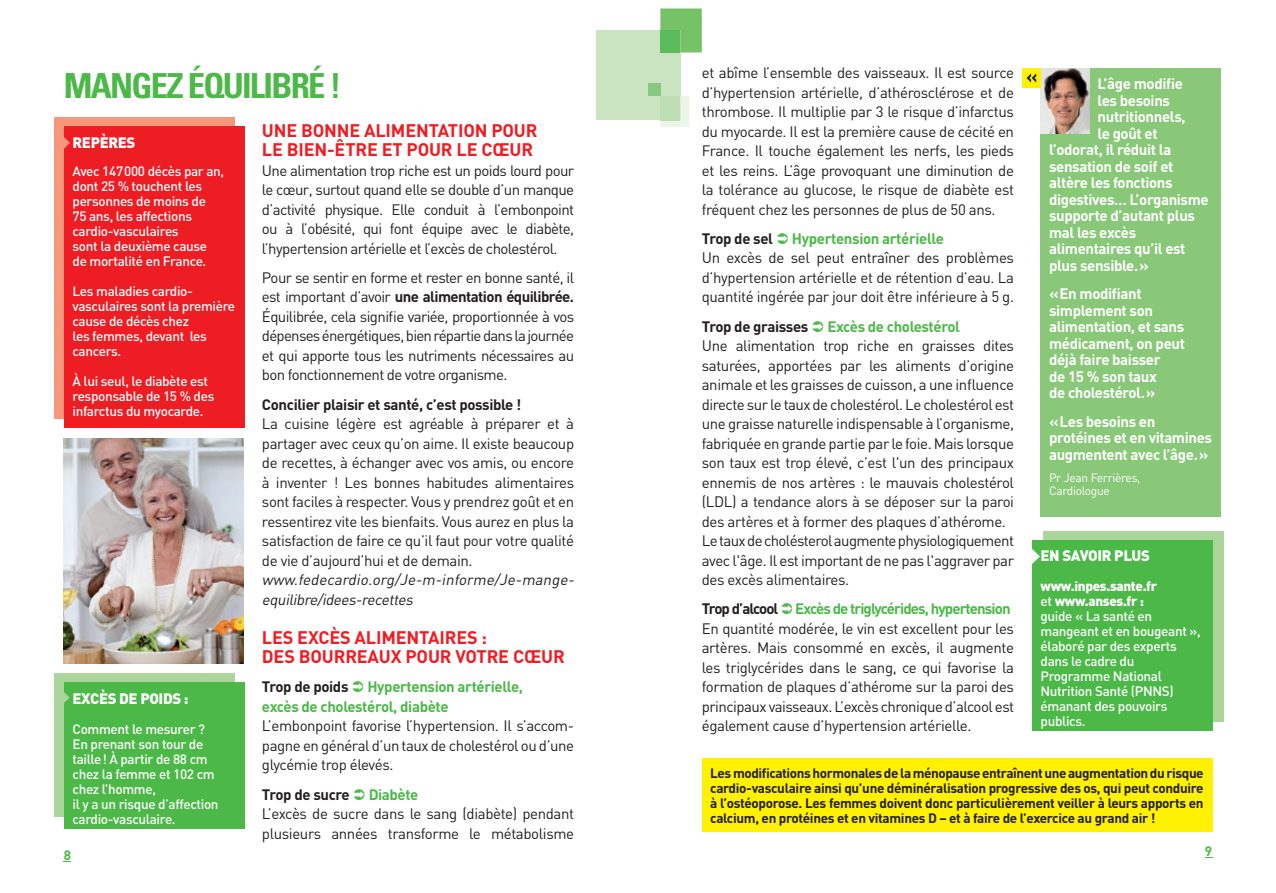
<style>
.page{position:relative;width:1276px;height:893px;background:#fff}
.page>*{position:absolute;margin:0;border:0;box-sizing:border-box;transform-origin:0 0}
.t1{font:700 condensed 34.5px "Univers LT Std";letter-spacing:-.05em;color:#4cb848}
.t2{font:700 18px/19.5px "DIN";letter-spacing:-.01em;color:#ee1d23}
.t3{font:15px/19.5px "DIN";letter-spacing:-.025em;color:#231f20;text-align:justify}
.t4{font:700 15px/16.5px "DIN";letter-spacing:-.025em;color:#fff}
.t5{font:700 15px/19.5px "DIN";letter-spacing:-.025em;color:#4cb848}
.t6{font:700 15px "DIN";letter-spacing:-.025em;color:#231f20}
.t7{font:italic 15px/19.5px "DIN";color:#231f20}
.t8{font:900 15px "DIN";letter-spacing:-.025em;color:#fff}
.t9{font:500 13.5px/15px "DIN";letter-spacing:-.025em;color:#fff}
.t10{font:700 13.5px/15px "DIN";letter-spacing:-.025em;color:#231f20;text-align:justify}
.t11{font:700 13.5px "DIN";color:#4cb848}
.t12{font:12px/13.5px "DIN";letter-spacing:-.025em;color:#fff}
.s1{font-weight:700}
.s2{font-weight:700;color:#4cb848}
.s3{font-weight:900}
</style>
<div class="page">
<div style="left:1040px;top:68px;width:180px;height:449px;background:#88c878"></div>
<div style="left:596px;top:31px;width:84px;height:89px;background:#cae4c0"></div>
<svg style="left:660px;top:96px;width:29px;height:31px"></svg>
<div style="left:660px;top:96px;width:20px;height:24px;background:#bddeb3"></div>
<div style="left:648px;top:83px;width:12px;height:13px;background:#88c982"></div>
<svg style="left:660px;top:8px;width:42px;height:45px"></svg>
<div style="left:660px;top:31px;width:20px;height:22px;background:#5bbc5d"></div>
<div style="left:702px;top:758px;width:510px;height:73px;background:#fff101"></div>
<div style="left:54px;top:117px;width:180px;height:301px;background:#f6977a"></div>
<div style="left:64px;top:127px;width:180px;height:301px;background:#ee1d23"></div>
<svg style="left:64px;top:137px;width:6px;height:12px"></svg>
<img style="left:64px;top:439px;width:180px;height:224px">
<div style="left:54px;top:673px;width:181px;height:143px;background:#aad59b"></div>
<div style="left:64px;top:682px;width:180px;height:147px;background:#4cb848"></div>
<svg style="left:64px;top:692px;width:6px;height:11px"></svg>
<div style="left:1043px;top:531px;width:180px;height:190px;background:#aad59b"></div>
<div style="left:1032px;top:540px;width:180px;height:191px;background:#4cb848"></div>
<svg style="left:1032px;top:549px;width:8px;height:15px"></svg>
<img style="left:1040px;top:68px;width:49px;height:66px">
<div style="left:1022px;top:68px;width:18px;height:20px;background:#fff101"></div>
<svg style="left:1026px;top:73px;width:10px;height:10px"></svg>
<h1 class="t1" style="left:64px;top:64px;width:279px">MANGEZ ÉQUILIBRÉ !</h1>
<p class="t2" style="left:262px;top:119px;width:277px">UNE BONNE ALIMENTATION POUR<br>LE BIEN-ÊTRE ET POUR LE CŒUR</p>
<p class="t3" style="left:262px;top:160px;width:314px">Une alimentation trop riche est un poids lourd pour le cœur, surtout quand elle se double d’un manque d’activité physique. Elle conduit à l’embonpoint ou à l’obésité, qui font équipe avec le diabète, l’hypertension artérielle et l’excès de cholestérol.</p>
<p class="t3" style="left:262px;top:267px;width:314px">Pour se sentir en forme et rester en bonne santé, il est important d’avoir <span class="s1">une alimentation équilibrée.<br></span>Équilibrée, cela signifie variée, proportionnée à vos dépenses énergétiques, bien répartie dans la journée et qui apporte tous les nutriments nécessaires au bon fonctionnement de votre organisme.</p>
<p class="t6" style="left:262px;top:394px;width:261px">Concilier plaisir et santé, c’est possible !</p>
<p class="t3" style="left:262px;top:414px;width:314px">La cuisine légère est agréable à préparer et à partager avec ceux qu’on aime. Il existe beaucoup de recettes, à échanger avec vos amis, ou encore à inventer ! Les bonnes habitudes alimentaires sont faciles à respecter. Vous y prendrez goût et en ressentirez vite les bienfaits. Vous aurez en plus la satisfaction de faire ce qu’il faut pour votre qualité de vie d’aujourd’hui et de demain.</p>
<p class="t7" style="left:262px;top:570px;width:317px">www.fedecardio.org/Je-m-informe/Je-mange&shy;equilibre/idees-recettes</p>
<p class="t2" style="left:262px;top:626px;width:304px">LES EXCÈS ALIMENTAIRES :<br>DES BOURREAUX POUR VOTRE CŒUR</p>
<p class="t6" style="left:262px;top:677px;width:88px">Trop de poids</p>
<p class="t8" style="left:73px;top:132px;width:64px">REPÈRES</p>
<p class="t9" style="left:73px;top:163px;width:153px">Avec 147 000 décès par an, dont 25 % touchent les personnes de moins de<br>75 ans, les affections cardio-vasculaires<br>sont la deuxième cause de mortalité en France.</p>
<p class="t9" style="left:73px;top:283px;width:164px">Les maladies cardio&shy;vasculaires sont la première cause de décès chez<br>les femmes, devant les cancers.</p>
<p class="t9" style="left:73px;top:373px;width:143px">À lui seul, le diabète est responsable de 15 % des infarctus du myocarde.</p>
<p class="t5" style="left:262px;top:676px;width:263px;text-indent:105px">Hypertension artérielle, excès de cholestérol, diabète</p>
<p class="t3" style="left:262px;top:716px;width:314px">L’embonpoint favorise l’hypertension. Il s’accom&shy;pagne en général d’un taux de cholestérol ou d’une glycémie trop élevés.</p>
<p class="t6" style="left:262px;top:784px;width:89px">Trop de sucre</p>
<p class="t5" style="left:369px;top:784px;width:51px">Diabète</p>
<p class="t3" style="left:262px;top:804px;width:314px">L’excès de sucre dans le sang (diabète) pendant plusieurs années transforme le métabolisme</p>
<p class="t8" style="left:73px;top:688px;width:118px">EXCÈS DE POIDS :</p>
<p class="t9" style="left:73px;top:721px;width:148px">Comment le mesurer ?<br>En prenant son tour de taille ! À partir de 88 cm chez la femme et 102 cm chez l’homme,<br>il y a un risque d’affection cardio-vasculaire.</p>
<p class="t3" style="left:702px;top:63px;width:314px">et abîme l’ensemble des vaisseaux. Il est source d’hypertension artérielle, d’athérosclérose et de thrombose. Il multiplie par 3 le risque d’infarctus du myocarde. Il est la première cause de cécité en France. Il touche également les nerfs, les pieds et les reins. L’âge provoquant une diminution de la tolérance au glucose, le risque de diabète est fréquent chez les personnes de plus de 50 ans.</p>
<p class="t6" style="left:702px;top:229px;width:73px">Trop de sel</p>
<p class="t5" style="left:792px;top:228px;width:153px">Hypertension artérielle</p>
<p class="t3" style="left:702px;top:248px;width:314px">Un excès de sel peut entraîner des problèmes d’hypertension artérielle et de rétention d’eau. La quantité ingérée par jour doit être inférieure à 5 g.</p>
<p class="t6" style="left:702px;top:316px;width:108px">Trop de graisses</p>
<p class="t5" style="left:827px;top:316px;width:134px">Excès de cholestérol</p>
<p class="t3" style="left:702px;top:336px;width:314px;text-align:left">Une alimentation trop riche en graisses dites saturées, apportées par les aliments d’origine animale et les graisses de cuisson, a une influence directe sur le taux de cholestérol. Le cholestérol est une graisse naturelle indispensable à l’organisme, fabriquée en grande partie par le foie. Mais lorsque son taux est trop élevé, c’est l'un des principaux ennemis de nos artères : le mauvais cholestérol (LDL) a tendance alors à se déposer sur la paroi des artères et à former des plaques d’athérome.<br>Le taux de cholésterol augmente physiologiquement avec l'âge. Il est important de ne pas l'aggraver par des excès alimentaires.</p>
<p class="t3" style="left:702px;top:599px;width:314px;text-align:left"><span class="s1">Trop d’alcool</span> <span class="s2">Excès de triglycérides, hypertension </span>En quantité modérée, le vin est excellent pour les artères. Mais consommé en excès, il augmente les triglycérides dans le sang, ce qui favorise la formation de plaques d’athérome sur la paroi des principaux vaisseaux. L’excès chronique d’alcool est également cause d’hypertension artérielle.</p>
<p class="t4" style="left:1097px;top:75px;width:87px">L’âge modifie</p>
<p class="t4" style="left:1097px;top:91px;width:74px">les besoins</p>
<p class="t4" style="left:1097px;top:108px;width:90px">nutritionnels,</p>
<p class="t4" style="left:1097px;top:124px;width:62px">le goût et</p>
<p class="t4" style="left:1049px;top:141px;width:124px">l’odorat, il réduit la</p>
<p class="t4" style="left:1049px;top:157px;width:126px">sensation de soif et</p>
<p class="t4" style="left:1049px;top:174px;width:125px">altère les fonctions</p>
<p class="t4" style="left:1049px;top:190px;width:161px">digestives… L’organisme</p>
<p class="t4" style="left:1049px;top:207px;width:148px">supporte d’autant plus</p>
<p class="t4" style="left:1049px;top:223px;width:89px">mal les excès</p>
<p class="t4" style="left:1049px;top:240px;width:138px">alimentaires qu’il est</p>
<p class="t4" style="left:1049px;top:256px;width:101px">plus sensible. »</p>
<p class="t4" style="left:1049px;top:285px;width:137px">« En modifiant simplement son alimentation, et sans médicament, on peut déjà faire baisser<br>de 15 % son taux<br>de cholestérol. »</p>
<p class="t4" style="left:1049px;top:412px;width:164px">« Les besoins en protéines et en vitamines augmentent avec l’âge. »</p>
<p class="t12" style="left:1049px;top:470px;width:93px">Pr Jean Ferrières,<br>Cardiologue</p>
<p class="t8" style="left:1040px;top:546px;width:111px">EN SAVOIR PLUS</p>
<p class="t9" style="left:1040px;top:579px;width:162px"><span class="s3">www.inpes.sante.fr<br></span>et <span class="s3">www.anses.fr :<br></span>guide « La santé en mangeant et en bougeant », élaboré par des experts dans le cadre du<br>Programme National<br>Nutrition Santé (PNNS) émanant des pouvoirs publics.</p>
<p class="t10" style="left:710px;top:765px;width:495px">Les modifications hormonales de la ménopause entraînent une augmentation du risque cardio-vasculaire ainsi qu’une déminéralisation progressive des os, qui peut conduire à l’ostéoporose. Les femmes doivent donc particulièrement veiller à leurs apports en calcium, en protéines et en vitamines D – et à faire de l’exercice au grand air !</p>
<p class="t11" style="left:64px;top:846px;width:9px">8</p>
<p class="t11" style="left:1204px;top:842px;width:9px">9</p>
</div>
